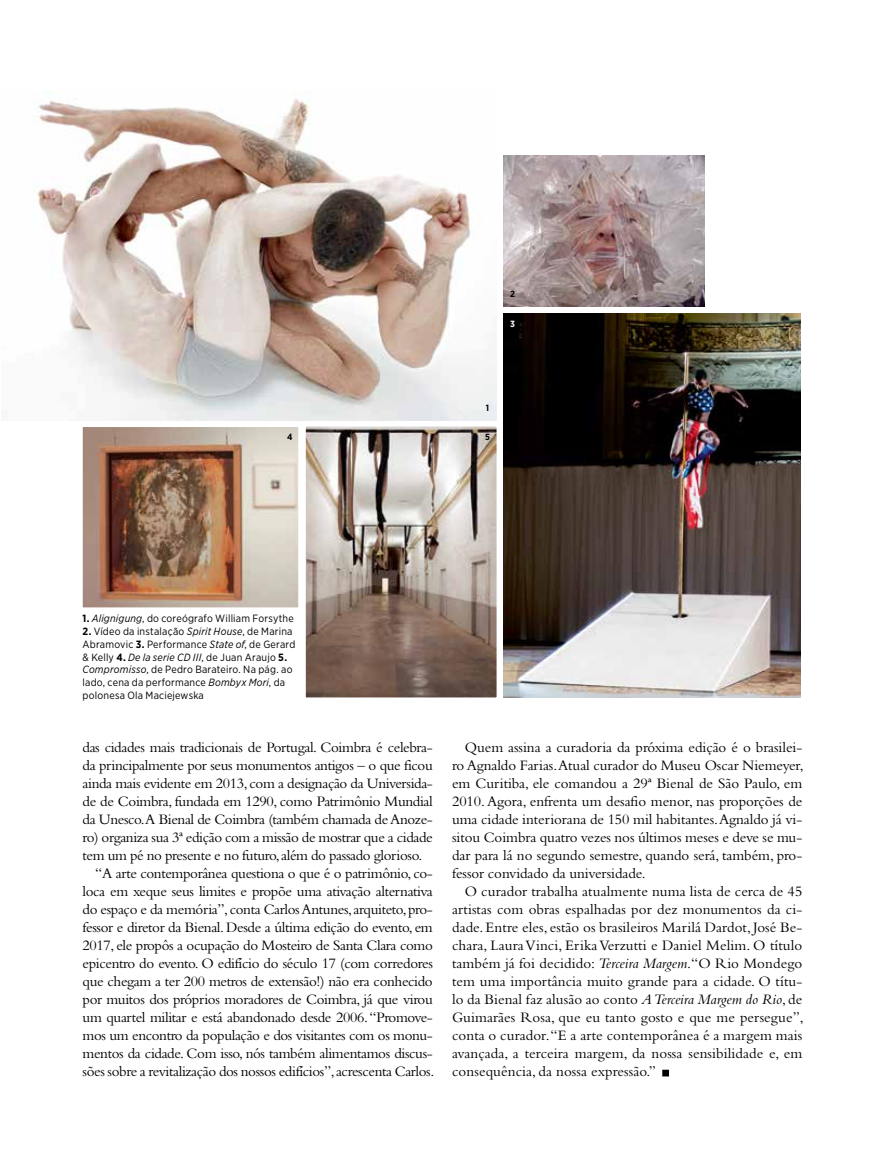
<style>
.page{position:relative;width:885px;height:1170px;background:#fff}
.page>*{position:absolute;margin:0;border:0;box-sizing:border-box;transform-origin:0 0}
.t1{font:15px/18px "Bembo Std";letter-spacing:-.025em;color:#000;text-align:justify}
.t2{font:10.5px/12.8px "Gotham Narrow";letter-spacing:.02em;color:#000}
.t3{font:700 9px "Gotham Narrow";color:#000}
.t4{font:700 9px "Gotham Narrow";color:#fff}
.s1{font-weight:700}
.s2{font-style:italic}
</style>
<div class="page">
<div style="left:662px;top:1069px;width:7px;height:7px;border:1px solid #000"></div>
<img style="left:503px;top:155px;width:201px;height:151px">
<img style="left:307px;top:428px;width:188px;height:268px">
<div style="left:298px;top:419px;width:206px;height:286px;border:8px solid #fff"></div>
<img style="left:83px;top:427px;width:214px;height:179px">
<div style="left:76px;top:420px;width:228px;height:193px;border:6px solid #fff"></div>
<img style="left:503px;top:313px;width:297px;height:384px">
<img style="left:34px;top:99px;width:462px;height:321px">
<p class="t3" style="left:510px;top:288px;width:6px">2</p>
<p class="t4" style="left:510px;top:317px;width:6px">3</p>
<p class="t3" style="left:486px;top:402px;width:5px">1</p>
<p class="t3" style="left:287px;top:431px;width:7px">4</p>
<p class="t3" style="left:485px;top:431px;width:6px">5</p>
<p class="t2" style="left:82px;top:612px;width:213px"><span class="s1">1.</span> <span class="s2">Alignigung</span>, do coreógrafo William Forsythe</p>
<p class="t2" style="left:82px;top:624px;width:214px"><span class="s1">2.</span> Vídeo da instalação <span class="s2">Spirit House</span>, de Marina Abramovic <span class="s1">3.</span> Performance <span class="s2">State of</span>, de Gerard &amp; Kelly <span class="s1">4.</span> <span class="s2">De la serie CD III</span>, de Juan Araujo <span class="s1">5.<br></span><span class="s2">Compromisso</span>, de Pedro Barateiro. Na pág. ao lado, cena da performance <span class="s2">Bombyx Mori</span>, da polonesa Ola Maciejewska</p>
<p class="t1" style="left:82px;top:738px;width:352px">das cidades mais tradicionais de Portugal. Coimbra é celebra-</p>
<p class="t1" style="left:82px;top:756px;width:352px">da principalmente por seus monumentos antigos – o que ficou</p>
<p class="t1" style="left:82px;top:774px;width:352px">ainda mais evidente em 2013, com a designação da Universida-</p>
<p class="t1" style="left:82px;top:792px;width:352px">de de Coimbra, fundada em 1290, como Patrimônio Mundial</p>
<p class="t1" style="left:82px;top:810px;width:352px">da Unesco.A Bienal de Coimbra (também chamada de Anoze-</p>
<p class="t1" style="left:82px;top:828px;width:352px">ro) organiza sua 3ª edição com a missão de mostrar que a cidade</p>
<p class="t1" style="left:82px;top:846px;width:341px">tem um pé no presente e no futuro, além do passado glorioso.</p>
<p class="t1" style="left:95px;top:864px;width:339px">“A arte contemporânea questiona o que é o patrimônio, co-</p>
<p class="t1" style="left:82px;top:882px;width:352px">loca em xeque seus limites e propõe uma ativação alternativa</p>
<p class="t1" style="left:82px;top:900px;width:352px">do espaço e da memória”, conta Carlos Antunes, arquiteto, pro-</p>
<p class="t1" style="left:82px;top:918px;width:352px">fessor e diretor da Bienal. Desde a última edição do evento, em</p>
<p class="t1" style="left:82px;top:936px;width:352px">2017, ele propôs a ocupação do Mosteiro de Santa Clara como</p>
<p class="t1" style="left:82px;top:954px;width:352px">epicentro do evento. O edifício do século 17 (com corredores</p>
<p class="t1" style="left:82px;top:972px;width:352px">que chegam a ter 200 metros de extensão!) não era conhecido</p>
<p class="t1" style="left:82px;top:990px;width:352px">por muitos dos próprios moradores de Coimbra, já que virou</p>
<p class="t1" style="left:82px;top:1008px;width:352px">um quartel militar e está abandonado desde 2006. “Promove-</p>
<p class="t1" style="left:82px;top:1026px;width:352px">mos um encontro da população e dos visitantes com os monu-</p>
<p class="t1" style="left:82px;top:1044px;width:352px">mentos da cidade. Com isso, nós também alimentamos discus-</p>
<p class="t1" style="left:82px;top:1062px;width:353px">sões sobre a revitalização dos nossos edifícios”, acrescenta Carlos.</p>
<p class="t1" style="left:452px;top:737px;width:353px;text-indent:13px">Quem assina a curadoria da próxima edição é o brasilei&shy;ro Agnaldo Farias.Atual curador do Museu Oscar Niemeyer, em Curitiba, ele comandou a 29ª Bienal de São Paulo, em 2010. Agora, enfrenta um desafio menor, nas proporções de uma cidade interiorana de 150 mil habitantes.Agnaldo já vi&shy;sitou Coimbra quatro vezes nos últimos meses e deve se mu&shy;dar para lá no segundo semestre, quando será, também, pro&shy;fessor convidado da universidade.</p>
<p class="t1" style="left:452px;top:882px;width:353px;text-indent:13px">O curador trabalha atualmente numa lista de cerca de 45 artistas com obras espalhadas por dez monumentos da ci&shy;dade. Entre eles, estão os brasileiros Marilá Dardot, José Be&shy;chara, Laura Vinci, Erika Verzutti e Daniel Melim. O título também já foi decidido: <span class="s2">Terceira Margem</span>.“O Rio Mondego tem uma importância muito grande para a cidade. O títu&shy;lo da Bienal faz alusão ao conto <span class="s2">A Terceira Margem do Rio</span>, de Guimarães Rosa, que eu tanto gosto e que me persegue”, conta o curador.“E a arte contemporânea é a margem mais avançada, a terceira margem, da nossa sensibilidade e, em consequência, da nossa expressão.”</p>
</div>
